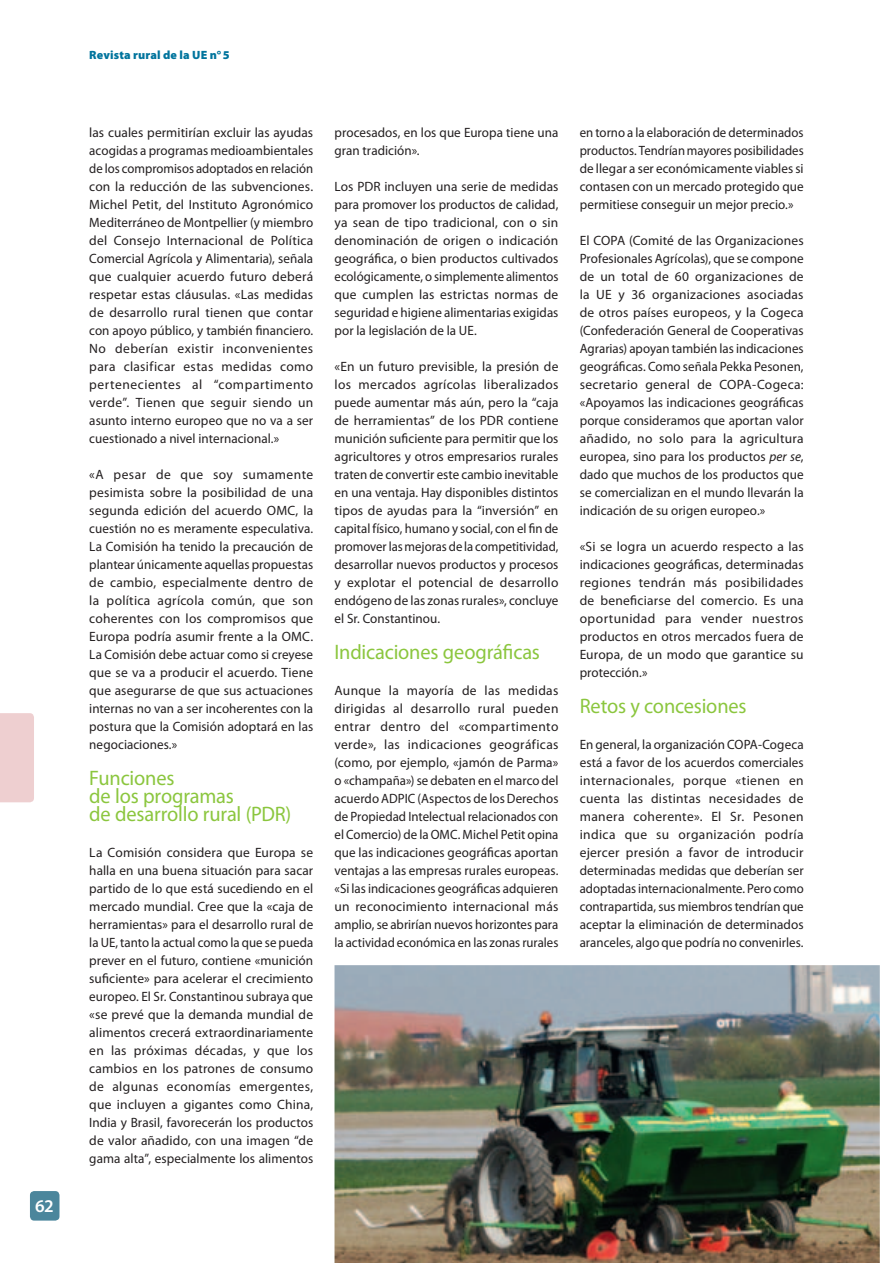
<style>
.page{position:relative;width:893px;height:1263px;background:#fff}
.page>*{position:absolute;margin:0;border:0;box-sizing:border-box;transform-origin:0 0}
.t1{font:21px/18px "Myriad Pro";letter-spacing:-.01em;color:#8bc63e}
.t2{font:600 18px "Myriad Pro";color:#fff}
.t3{font:13.5px/18px "Myriad Pro";letter-spacing:.005em;color:#231f20;text-align:justify}
.t4{font:13.5px/18px "Myriad Pro";letter-spacing:.005em;color:#231f20;text-align:justify;scale:.95 1}
.t5{font:900 12px "Myriad Pro";letter-spacing:.015em;color:#00749d}
.s1{font-style:italic}
</style>
<div class="page">
<div style="left:30px;top:1191px;width:29px;height:29px;background:#4b869c;border-radius:4px"></div>
<div style="left:0;top:713px;width:34px;height:89px;background:#eecfd0"></div>
<img style="left:334px;top:965px;width:546px;height:298px">
<h2 class="t2" style="left:35px;top:1194px;width:20px">62</h2>
<p class="t5" style="left:89px;top:47px;width:142px">Revista rural de la UE n°5</p>
<p class="t3" style="left:89px;top:123px;width:225px">las cuales permitirían excluir las ayudas acogidas a programas medioambientales de los compromisos adoptados en relación con la reducción de las subvenciones.<br>Michel Petit, del Instituto Agronómico Mediterráneo de Montpellier (y miembro del Consejo Internacional de Política Comercial Agrícola y Alimentaria), señala que cualquier acuerdo futuro deberá respetar estas cláusulas. «Las medidas de desarrollo rural tienen que contar con apoyo público, y también financiero.<br>No deberían existir inconvenientes para clasificar estas medidas como pertenecientes al “compartimento verde”. Tienen que seguir siendo un asunto interno europeo que no va a ser cuestionado a nivel internacional.»</p>
<p class="t3" style="left:89px;top:465px;width:225px">«A pesar de que soy sumamente pesimista sobre la posibilidad de una segunda edición del acuerdo OMC, la cuestión no es meramente especulativa.<br>La Comisión ha tenido la precaución de plantear únicamente aquellas propuestas de cambio, especialmente dentro de la política agrícola común, que son coherentes con los compromisos que Europa podría asumir frente a la OMC.<br>La Comisión debe actuar como si creyese que se va a producir el acuerdo. Tiene que asegurarse de que sus actuaciones internas no van a ser incoherentes con la postura que la Comisión adoptará en las negociaciones.»</p>
<h1 class="t1" style="left:89px;top:769px;width:204px">Funciones<br>de los programas<br>de desarrollo rural (PDR)</h1>
<p class="t3" style="left:89px;top:843px;width:225px">La Comisión considera que Europa se halla en una buena situación para sacar partido de lo que está sucediendo en el mercado mundial. Cree que la «caja de herramientas» para el desarrollo rural de la UE, tanto la actual como la que se pueda prever en el futuro, contiene «munición suficiente» para acelerar el crecimiento europeo. El Sr. Constantinou subraya que «se prevé que la demanda mundial de alimentos crecerá extraordinariamente en las próximas décadas, y que los cambios en los patrones de consumo de algunas economías emergentes, que incluyen a gigantes como China, India y Brasil, favorecerán los productos de valor añadido, con una imagen “de gama alta”, especialmente los alimentos</p>
<p class="t3" style="left:334px;top:123px;width:225px">procesados, en los que Europa tiene una gran tradición».</p>
<p class="t3" style="left:334px;top:177px;width:225px">Los PDR incluyen una serie de medidas para promover los productos de calidad, ya sean de tipo tradicional, con o sin denominación de origen o indicación geográfica, o bien productos cultivados ecológicamente, o simplemente alimentos que cumplen las estrictas normas de seguridad e higiene alimentarias exigidas por la legislación de la UE.</p>
<p class="t3" style="left:334px;top:357px;width:225px">«En un futuro previsible, la presión de los mercados agrícolas liberalizados puede aumentar más aún, pero la “caja de herramientas” de los PDR contiene munición suficiente para permitir que los agricultores y otros empresarios rurales traten de convertir este cambio inevitable en una ventaja. Hay disponibles distintos tipos de ayudas para la “inversión” en capital físico, humano y social, con el fin de promover las mejoras de la competitividad, desarrollar nuevos productos y procesos y explotar el potencial de desarrollo endógeno de las zonas rurales», concluye el Sr. Constantinou.</p>
<h1 class="t1" style="left:334px;top:643px;width:207px">Indicaciones geográficas</h1>
<p class="t3" style="left:334px;top:681px;width:225px">Aunque la mayoría de las medidas dirigidas al desarrollo rural pueden entrar dentro del «compartimento verde», las indicaciones geográficas (como, por ejemplo, «jamón de Parma» o «champaña») se debaten en el marco del acuerdo ADPIC (Aspectos de los Derechos de Propiedad Intelectual relacionados con el Comercio) de la OMC. Michel Petit opina que las indicaciones geográficas aportan ventajas a las empresas rurales europeas. «Si las indicaciones geográficas adquieren un reconocimiento internacional más amplio, se abrirían nuevos horizontes para la actividad económica en las zonas rurales</p>
<p class="t4" style="left:580px;top:123px;width:237px">en torno a la elaboración de determinados productos. Tendrían mayores posibilidades de llegar a ser económicamente viables si contasen con un mercado protegido que permitiese conseguir un mejor precio.»</p>
<p class="t3" style="left:580px;top:231px;width:225px">El COPA (Comité de las Organizaciones Profesionales Agrícolas), que se compone de un total de 60 organizaciones de la UE y 36 organizaciones asociadas de otros países europeos, y la Cogeca (Confederación General de Cooperativas Agrarias) apoyan también las indicaciones geográficas. Como señala Pekka Pesonen, secretario general de COPA-Cogeca: «Apoyamos las indicaciones geográficas porque consideramos que aportan valor añadido, no solo para la agricultura europea, sino para los productos <span class="s1">per se</span>, dado que muchos de los productos que se comercializan en el mundo llevarán la indicación de su origen europeo.»</p>
<p class="t3" style="left:580px;top:537px;width:225px">«Si se logra un acuerdo respecto a las indicaciones geográficas, determinadas regiones tendrán más posibilidades de beneficiarse del comercio. Es una oportunidad para vender nuestros productos en otros mercados fuera de Europa, de un modo que garantice su protección.»</p>
<h1 class="t1" style="left:580px;top:697px;width:168px">Retos y concesiones</h1>
<p class="t3" style="left:580px;top:735px;width:225px">En general, la organización COPA-Cogeca está a favor de los acuerdos comerciales internacionales, porque «tienen en cuenta las distintas necesidades de manera coherente». El Sr. Pesonen indica que su organización podría ejercer presión a favor de introducir determinadas medidas que deberían ser adoptadas internacionalmente. Pero como contrapartida, sus miembros tendrían que aceptar la eliminación de determinados aranceles, algo que podría no convenirles.</p>
</div>
